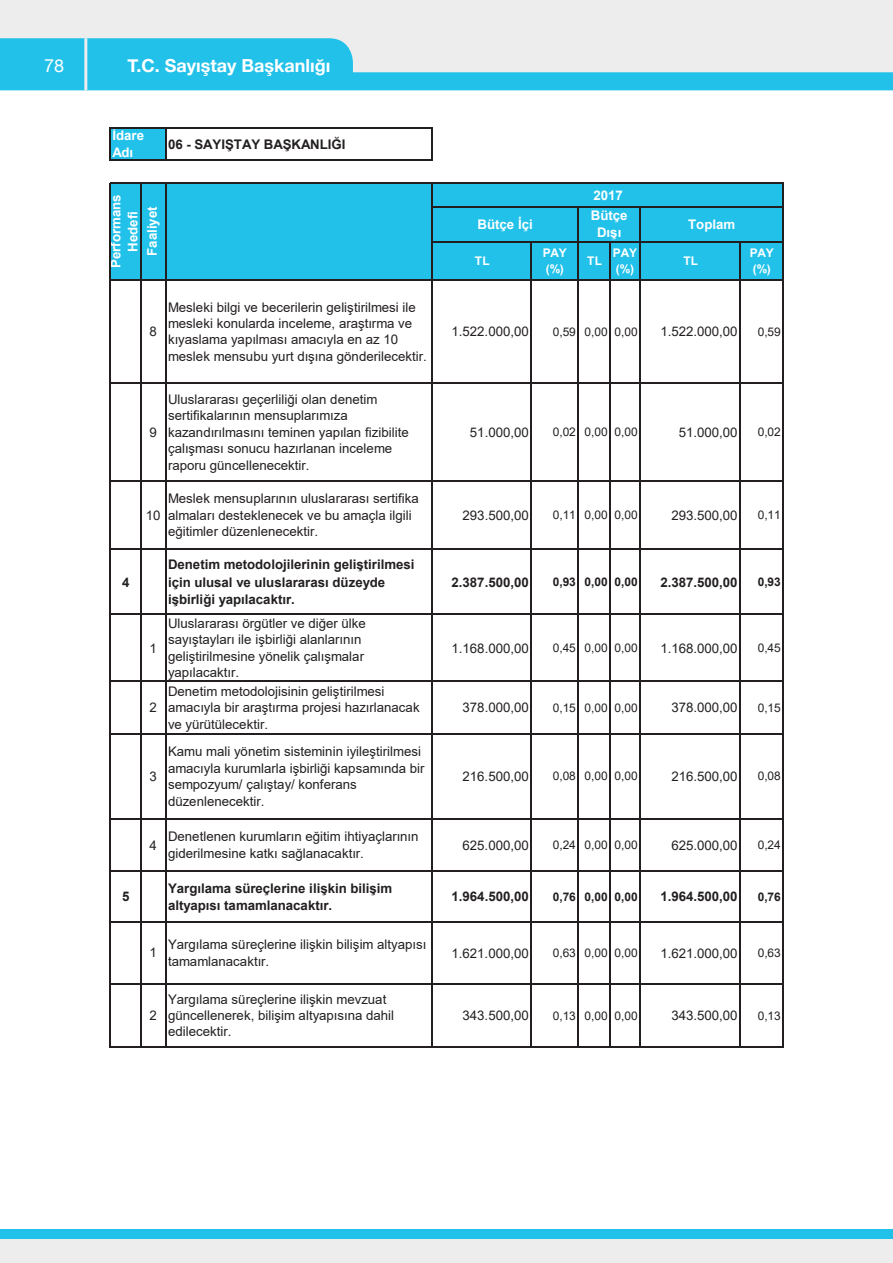
<style>
.page{position:relative;width:893px;height:1263px;background:#fff}
.page>*{position:absolute;margin:0;border:0;box-sizing:border-box;transform-origin:0 0}
.t1{font:700 18px "Helvetica Neue";color:#fff}
.t2{font:18px "Helvetica Neue";color:#fff}
.t3{font:13.2px/16.4px "Arial";color:#231f20}
.t4{font:13.2px "Arial";color:#231f20}
.t5{font:700 13.2px/17.1px "Arial";color:#231f20}
.t6{font:700 13.2px "Arial";color:#231f20}
.t7{font:700 13.2px/17px "Arial";color:#fff;text-align:center}
.t8{font:700 13.2px/17.1px "Arial";color:#fff;text-align:center}
.t9{font:11.85px "Arial";letter-spacing:-.005em;color:#231f20}
.t10{font:700 11.85px "Arial";letter-spacing:-.005em;color:#231f20}
.t11{font:700 11.85px/15.6px "Arial";letter-spacing:-.005em;color:#fff}
</style>
<div class="page">
<div style="left:0;top:1229px;width:893px;height:34px;background:#21c1ea"></div>
<div style="left:0;top:0;width:893px;height:72px;background:#ededee"></div>
<div style="left:0;top:1239px;width:893px;height:24px;background:#ededee"></div>
<svg style="left:0;top:38px;width:893px;height:52px;fill:#21c1ea"></svg>
<hr style="left:84px;top:38px;width:3px;height:52px;background:#ededee">
<div style="left:111px;top:129px;width:55px;height:31px;background:#21c1ea"></div>
<div style="left:111px;top:183px;width:672px;height:97px;background:#21c1ea"></div>
<hr style="left:109px;top:128px;width:2px;height:33px;background:#231f20">
<hr style="left:165px;top:129px;width:1px;height:32px;background:#231f20">
<hr style="left:431px;top:129px;width:2px;height:32px;background:#231f20">
<hr style="left:109px;top:182px;width:2px;height:865px;background:#231f20">
<hr style="left:165px;top:184px;width:1px;height:863px;background:#231f20">
<hr style="left:431px;top:184px;width:2px;height:863px;background:#231f20">
<hr style="left:140px;top:184px;width:1px;height:863px;background:#231f20">
<hr style="left:782px;top:184px;width:2px;height:863px;background:#231f20">
<hr style="left:577px;top:208px;width:2px;height:839px;background:#231f20">
<hr style="left:639px;top:208px;width:2px;height:839px;background:#231f20">
<hr style="left:531px;top:242px;width:1px;height:805px;background:#231f20">
<hr style="left:609px;top:242px;width:2px;height:805px;background:#231f20">
<hr style="left:739px;top:242px;width:2px;height:805px;background:#231f20">
<hr style="left:111px;top:128px;width:322px;height:1px;background:#231f20">
<hr style="left:111px;top:160px;width:322px;height:1px;background:#231f20">
<hr style="left:111px;top:182px;width:673px;height:2px;background:#231f20">
<hr style="left:433px;top:207px;width:351px;height:1px;background:#231f20">
<hr style="left:433px;top:241px;width:351px;height:1px;background:#231f20">
<hr style="left:111px;top:279px;width:673px;height:2px;background:#231f20">
<hr style="left:111px;top:382px;width:673px;height:2px;background:#231f20">
<hr style="left:111px;top:481px;width:673px;height:1px;background:#231f20">
<hr style="left:111px;top:548px;width:673px;height:2px;background:#231f20">
<hr style="left:111px;top:613px;width:673px;height:2px;background:#231f20">
<hr style="left:111px;top:681px;width:673px;height:1px;background:#231f20">
<hr style="left:111px;top:733px;width:673px;height:2px;background:#231f20">
<hr style="left:111px;top:818px;width:673px;height:1px;background:#231f20">
<hr style="left:111px;top:870px;width:673px;height:2px;background:#231f20">
<hr style="left:111px;top:921px;width:673px;height:1px;background:#231f20">
<hr style="left:111px;top:983px;width:673px;height:1px;background:#231f20">
<hr style="left:111px;top:1046px;width:673px;height:1px;background:#231f20">
<h1 class="t2" style="left:44px;top:55px;width:22px">78</h1>
<h1 class="t1" style="left:128px;top:55px;width:204px">T.C. Sayıştay Başkanlığı</h1>
<p class="t8" style="left:112px;top:127px;width:33px;text-align:left">İdare<br>Adı</p>
<p class="t5" style="left:168px;top:136px;width:179px">06 - SAYIŞTAY BAŞKANLIĞI</p>
<p class="t7" style="left:107px;top:268px;width:75px;rotate:-90deg">Performans<br>Hedefi</p>
<p class="t7" style="left:144px;top:256px;width:51px;rotate:-90deg">Faaliyet</p>
<p class="t7" style="left:593px;top:187px;width:31px">2017</p>
<p class="t8" style="left:478px;top:216px;width:57px">Bütçe İçi</p>
<p class="t8" style="left:591px;top:207px;width:38px">Bütçe<br>Dışı</p>
<p class="t7" style="left:688px;top:216px;width:49px">Toplam</p>
<p class="t11" style="left:475px;top:253px;width:16px">TL</p>
<p class="t11" style="left:543px;top:245px;width:26px">PAY (%)</p>
<p class="t11" style="left:587px;top:253px;width:16px">TL</p>
<p class="t11" style="left:613px;top:245px;width:26px">PAY (%)</p>
<p class="t11" style="left:683px;top:253px;width:16px">TL</p>
<p class="t11" style="left:750px;top:245px;width:26px">PAY (%)</p>
<p class="t4" style="left:150px;top:322px;width:9px">8</p>
<p class="t3" style="left:168px;top:299px;width:260px">Mesleki bilgi ve becerilerin geliştirilmesi ile mesleki konularda inceleme, araştırma ve kıyaslama yapılması amacıyla en az 10 meslek mensubu yurt dışına gönderilecektir.</p>
<p class="t4" style="left:451px;top:322px;width:79px">1.522.000,00</p>
<p class="t9" style="left:553px;top:323px;width:86px">0,59 0,00 0,00</p>
<p class="t4" style="left:660px;top:322px;width:79px">1.522.000,00</p>
<p class="t9" style="left:758px;top:323px;width:25px">0,59</p>
<p class="t4" style="left:150px;top:423px;width:9px">9</p>
<p class="t3" style="left:168px;top:391px;width:242px">Uluslararası geçerliliği olan denetim sertifikalarının mensuplarımıza kazandırılmasını teminen yapılan fizibilite çalışması sonucu hazırlanan inceleme raporu güncellenecektir.</p>
<p class="t4" style="left:470px;top:423px;width:60px">51.000,00</p>
<p class="t9" style="left:553px;top:424px;width:86px">0,02 0,00 0,00</p>
<p class="t4" style="left:679px;top:423px;width:60px">51.000,00</p>
<p class="t9" style="left:758px;top:424px;width:25px">0,02</p>
<p class="t4" style="left:146px;top:506px;width:16px">10</p>
<p class="t3" style="left:168px;top:491px;width:252px">Meslek mensuplarının uluslararası sertifika almaları desteklenecek ve bu amaçla ilgili eğitimler düzenlenecektir.</p>
<p class="t4" style="left:463px;top:506px;width:68px">293.500,00</p>
<p class="t9" style="left:553px;top:507px;width:86px">0,11 0,00 0,00</p>
<p class="t4" style="left:671px;top:506px;width:68px">293.500,00</p>
<p class="t9" style="left:758px;top:507px;width:25px">0,11</p>
<p class="t6" style="left:122px;top:573px;width:9px">4</p>
<p class="t5" style="left:168px;top:556px;width:248px">Denetim metodolojilerinin geliştirilmesi için ulusal ve uluslararası düzeyde işbirliği yapılacaktır.</p>
<p class="t6" style="left:451px;top:573px;width:79px">2.387.500,00</p>
<p class="t10" style="left:553px;top:573px;width:86px">0,93 0,00 0,00</p>
<p class="t6" style="left:660px;top:573px;width:79px">2.387.500,00</p>
<p class="t10" style="left:758px;top:573px;width:25px">0,93</p>
<p class="t4" style="left:150px;top:639px;width:9px">1</p>
<p class="t3" style="left:168px;top:615px;width:199px">Uluslararası örgütler ve diğer ülke sayıştayları ile işbirliği alanlarının geliştirilmesine yönelik çalışmalar yapılacaktır.</p>
<p class="t4" style="left:451px;top:639px;width:79px">1.168.000,00</p>
<p class="t9" style="left:553px;top:640px;width:86px">0,45 0,00 0,00</p>
<p class="t4" style="left:660px;top:639px;width:79px">1.168.000,00</p>
<p class="t9" style="left:758px;top:640px;width:25px">0,45</p>
<p class="t4" style="left:150px;top:699px;width:9px">2</p>
<p class="t3" style="left:168px;top:683px;width:253px">Denetim metodolojisinin geliştirilmesi amacıyla bir araştırma projesi hazırlanacak ve yürütülecektir.</p>
<p class="t4" style="left:463px;top:699px;width:68px">378.000,00</p>
<p class="t9" style="left:553px;top:700px;width:86px">0,15 0,00 0,00</p>
<p class="t4" style="left:671px;top:699px;width:68px">378.000,00</p>
<p class="t9" style="left:758px;top:700px;width:25px">0,15</p>
<p class="t4" style="left:150px;top:767px;width:9px">3</p>
<p class="t3" style="left:168px;top:743px;width:258px">Kamu mali yönetim sisteminin iyileştirilmesi amacıyla kurumlarla işbirliği kapsamında bir sempozyum/ çalıştay/ konferans düzenlenecektir.</p>
<p class="t4" style="left:463px;top:767px;width:68px">216.500,00</p>
<p class="t9" style="left:553px;top:768px;width:86px">0,08 0,00 0,00</p>
<p class="t4" style="left:671px;top:767px;width:68px">216.500,00</p>
<p class="t9" style="left:758px;top:768px;width:25px">0,08</p>
<p class="t4" style="left:150px;top:836px;width:9px">4</p>
<p class="t3" style="left:168px;top:828px;width:252px">Denetlenen kurumların eğitim ihtiyaçlarının giderilmesine katkı sağlanacaktır.</p>
<p class="t4" style="left:463px;top:836px;width:68px">625.000,00</p>
<p class="t9" style="left:553px;top:837px;width:86px">0,24 0,00 0,00</p>
<p class="t4" style="left:671px;top:836px;width:68px">625.000,00</p>
<p class="t9" style="left:758px;top:837px;width:25px">0,24</p>
<p class="t6" style="left:122px;top:887px;width:9px">5</p>
<p class="t5" style="left:168px;top:880px;width:226px">Yargılama süreçlerine ilişkin bilişim altyapısı tamamlanacaktır.</p>
<p class="t6" style="left:451px;top:887px;width:79px">1.964.500,00</p>
<p class="t10" style="left:553px;top:888px;width:86px">0,76 0,00 0,00</p>
<p class="t6" style="left:660px;top:887px;width:79px">1.964.500,00</p>
<p class="t10" style="left:758px;top:888px;width:25px">0,76</p>
<p class="t4" style="left:150px;top:944px;width:9px">1</p>
<p class="t3" style="left:168px;top:936px;width:260px">Yargılama süreçlerine ilişkin bilişim altyapısı tamamlanacaktır.</p>
<p class="t4" style="left:451px;top:944px;width:79px">1.621.000,00</p>
<p class="t9" style="left:553px;top:944px;width:86px">0,63 0,00 0,00</p>
<p class="t4" style="left:660px;top:944px;width:79px">1.621.000,00</p>
<p class="t9" style="left:758px;top:944px;width:25px">0,63</p>
<p class="t4" style="left:150px;top:1006px;width:9px">2</p>
<p class="t3" style="left:168px;top:991px;width:228px">Yargılama süreçlerine ilişkin mevzuat güncellenerek, bilişim altyapısına dahil</p>
<p class="t4" style="left:168px;top:1023px;width:65px">edilecektir.</p>
<p class="t4" style="left:463px;top:1006px;width:68px">343.500,00</p>
<p class="t9" style="left:553px;top:1007px;width:86px">0,13 0,00 0,00</p>
<p class="t4" style="left:671px;top:1006px;width:68px">343.500,00</p>
<p class="t9" style="left:758px;top:1007px;width:25px">0,13</p>
</div>
